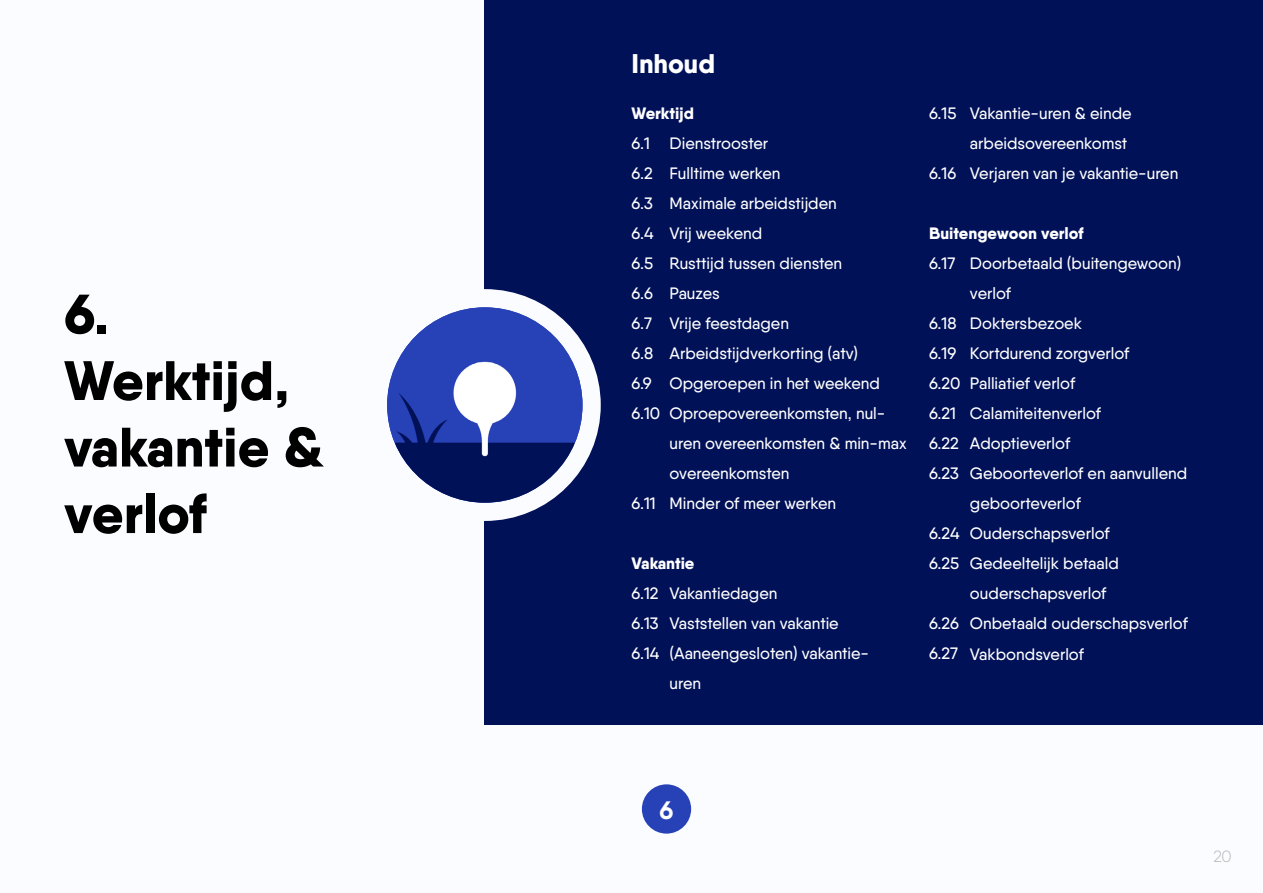
<style>
.page{position:relative;width:1263px;height:893px;background:#fbfcff}
.page>*{position:absolute;margin:0;border:0;box-sizing:border-box;transform-origin:0 0}
.t1{font:800 55.5px/66.6px "Qanelas";color:#000}
.t2{font:800 27px "Qanelas";color:#fff}
.t3{font:700 25.2px "Qanelas";color:#fff}
.t4{font:500 16.5px/30px "Qanelas";color:#fff}
.t5{font:800 16.5px "Qanelas";color:#fff}
.t6{font:300 16.2px "Qanelas";color:#bababa}
</style>
<div class="page">
<div style="left:642px;top:784px;width:49px;height:50px;background:#2741b7;border-radius:50%"></div>
<div style="left:485px;top:0;width:778px;height:725px;background:#011158"></div>
<div style="left:369px;top:289px;width:232px;height:232px;background:#fbfcff;border-radius:50%"></div>
<img style="left:387px;top:307px;width:195px;height:196px;border-radius:98px">
<h1 class="t1" style="left:64px;top:280px;width:262px">6.<br>Werktijd, vakantie &amp; verlof</h1>
<h2 class="t2" style="left:631px;top:46px;width:85px">Inhoud</h2>
<p class="t5" style="left:631px;top:103px;width:64px">Werktijd</p>
<p class="t4" style="left:631px;top:128px;width:30px">6.1<br>6.2<br>6.3<br>6.4<br>6.5<br>6.6<br>6.7<br>6.8<br>6.9<br>6.10</p>
<p class="t4" style="left:631px;top:488px;width:26px">6.11</p>
<p class="t4" style="left:670px;top:128px;width:239px">Dienstrooster<br>Fulltime werken<br>Maximale arbeidstijden<br>Vrij weekend<br>Rusttijd tussen diensten<br>Pauzes<br>Vrije feestdagen<br>Arbeidstijdverkorting (atv)<br>Opgeroepen in het weekend<br>Oproepovereenkomsten, nul&shy;uren overeenkomsten &amp; min-max overeenkomsten<br>Minder of meer werken</p>
<p class="t5" style="left:631px;top:553px;width:65px">Vakantie</p>
<p class="t4" style="left:631px;top:578px;width:29px;text-align:justify">6.12<br>6.13<br>6.14</p>
<p class="t4" style="left:670px;top:578px;width:201px">Vakantiedagen<br>Vaststellen van vakantie (Aaneengesloten) vakantie&shy;uren</p>
<p class="t4" style="left:929px;top:98px;width:29px">6.15</p>
<p class="t4" style="left:929px;top:158px;width:29px">6.16</p>
<p class="t4" style="left:970px;top:98px;width:210px">Vakantie-uren &amp; einde arbeidsovereenkomst<br>Verjaren van je vakantie-uren</p>
<p class="t5" style="left:929px;top:223px;width:156px">Buitengewoon verlof</p>
<p class="t4" style="left:929px;top:248px;width:28px">6.17</p>
<p class="t4" style="left:929px;top:308px;width:33px">6.18<br>6.19<br>6.20<br>6.21<br>6.22<br>6.23</p>
<p class="t4" style="left:929px;top:518px;width:32px">6.24<br>6.25</p>
<p class="t4" style="left:929px;top:608px;width:31px">6.26<br>6.27</p>
<p class="t4" style="left:970px;top:248px;width:219px">Doorbetaald (buitengewoon) verlof<br>Doktersbezoek<br>Kortdurend zorgverlof<br>Palliatief verlof<br>Calamiteitenverlof<br>Adoptieverlof<br>Geboorteverlof en aanvullend geboorteverlof<br>Ouderschapsverlof<br>Gedeeltelijk betaald ouderschapsverlof<br>Onbetaald ouderschapsverlof</p>
<p class="t4" style="left:970px;top:639px;width:115px">Vakbondsverlof</p>
<h3 class="t3" style="left:659px;top:794px;width:15px">6</h3>
<p class="t6" style="left:1213px;top:846px;width:19px">20</p>
</div>
